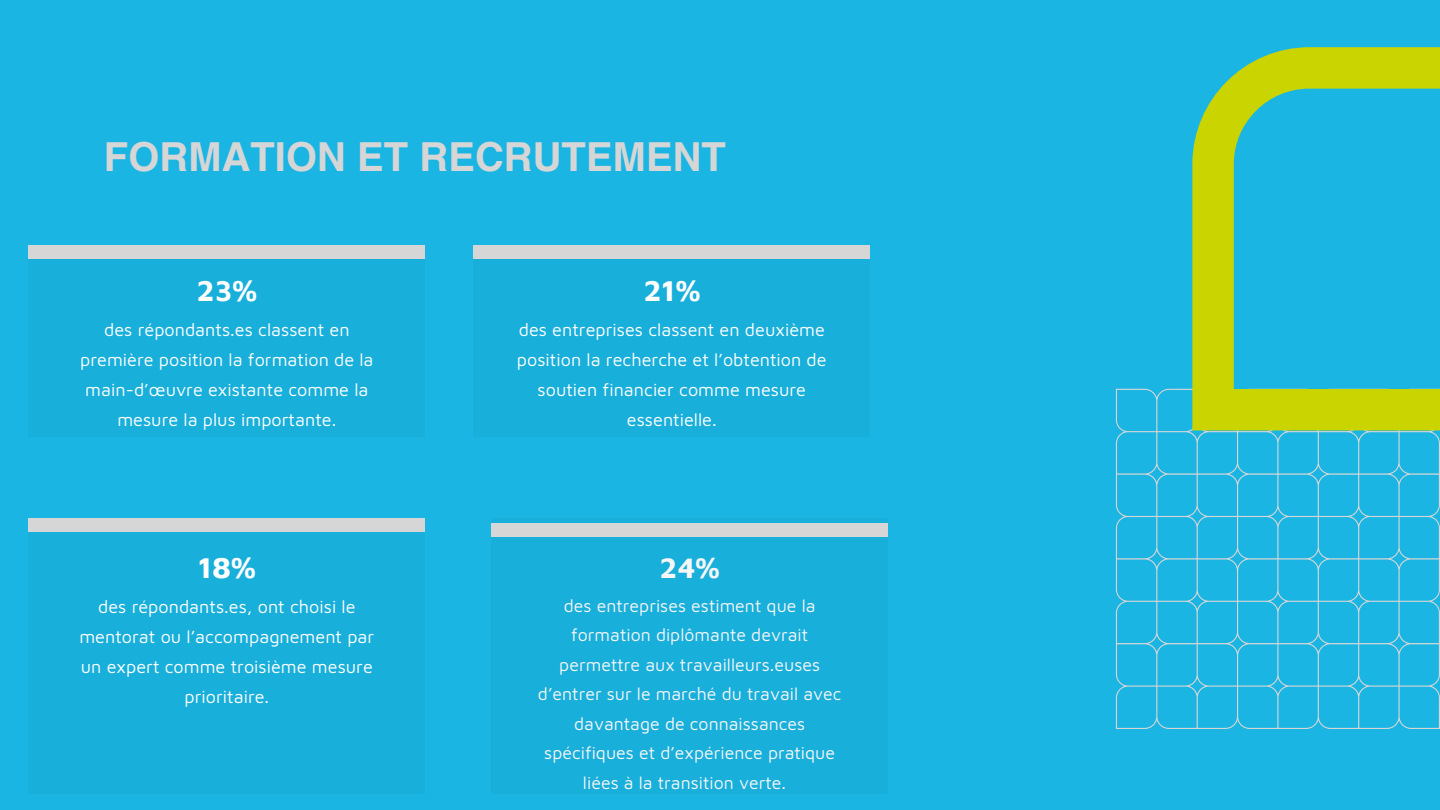
<style>
.page{position:relative;width:1440px;height:810px;background:#1ab5e3}
.page>*{position:absolute;margin:0;border:0;box-sizing:border-box;transform-origin:0 0}
.t1{font:700 40px "Helvetica LT Pro";color:#d6d6d6}
.t2{font:700 30px "Maven Pro";color:#fff}
.t3{font:700 29.5px "Maven Pro";color:#fff}
.t4{font:18px/30px "Maven Pro";color:#fff;text-align:center}
.t5{font:17.7px/29.5px "Maven Pro";color:#fff;text-align:center}
</style>
<div class="page">
<svg style="left:1117px;top:390px;width:322px;height:168px"></svg>
<svg style="left:1192px;top:47px;width:248px;height:383px"></svg>
<div style="left:29px;top:245px;width:396px;height:191px;background:#19afdb"></div>
<div style="left:29px;top:245px;width:396px;height:14px;background:#d6d6d6"></div>
<div style="left:473px;top:245px;width:397px;height:191px;background:#19afdb"></div>
<div style="left:473px;top:245px;width:397px;height:14px;background:#d6d6d6"></div>
<div style="left:29px;top:518px;width:396px;height:276px;background:#19afdb"></div>
<div style="left:29px;top:518px;width:396px;height:13px;background:#d6d6d6"></div>
<div style="left:491px;top:518px;width:397px;height:276px;background:#19afdb"></div>
<div style="left:491px;top:524px;width:397px;height:13px;background:#d6d6d6"></div>
<h1 class="t1" style="left:104px;top:142px;width:624px">FORMATION ET RECRUTEMENT</h1>
<p class="t2" style="left:197px;top:272px;width:62px">23%</p>
<p class="t4" style="left:80px;top:314px;width:295px">des répondants.es classent en première position la formation de la main-d’œuvre existante comme la mesure la plus importante.</p>
<p class="t2" style="left:198px;top:549px;width:59px">18%</p>
<h2 class="t4" style="left:79px;top:591px;width:297px">des répondants.es, ont choisi le mentorat ou l’accompagnement par un expert comme troisième mesure prioritaire.</h2>
<p class="t2" style="left:643px;top:272px;width:58px">21%</p>
<h2 class="t4" style="left:517px;top:314px;width:311px">des entreprises classent en deuxième position la recherche et l’obtention de soutien financier comme mesure essentielle.</h2>
<p class="t3" style="left:660px;top:549px;width:62px">24%</p>
<p class="t5" style="left:538px;top:591px;width:305px">des entreprises estiment que la formation diplômante devrait permettre aux travailleurs.euses d’entrer sur le marché du travail avec davantage de connaissances spécifiques et d’expérience pratique liées à la transition verte.</p>
</div>
